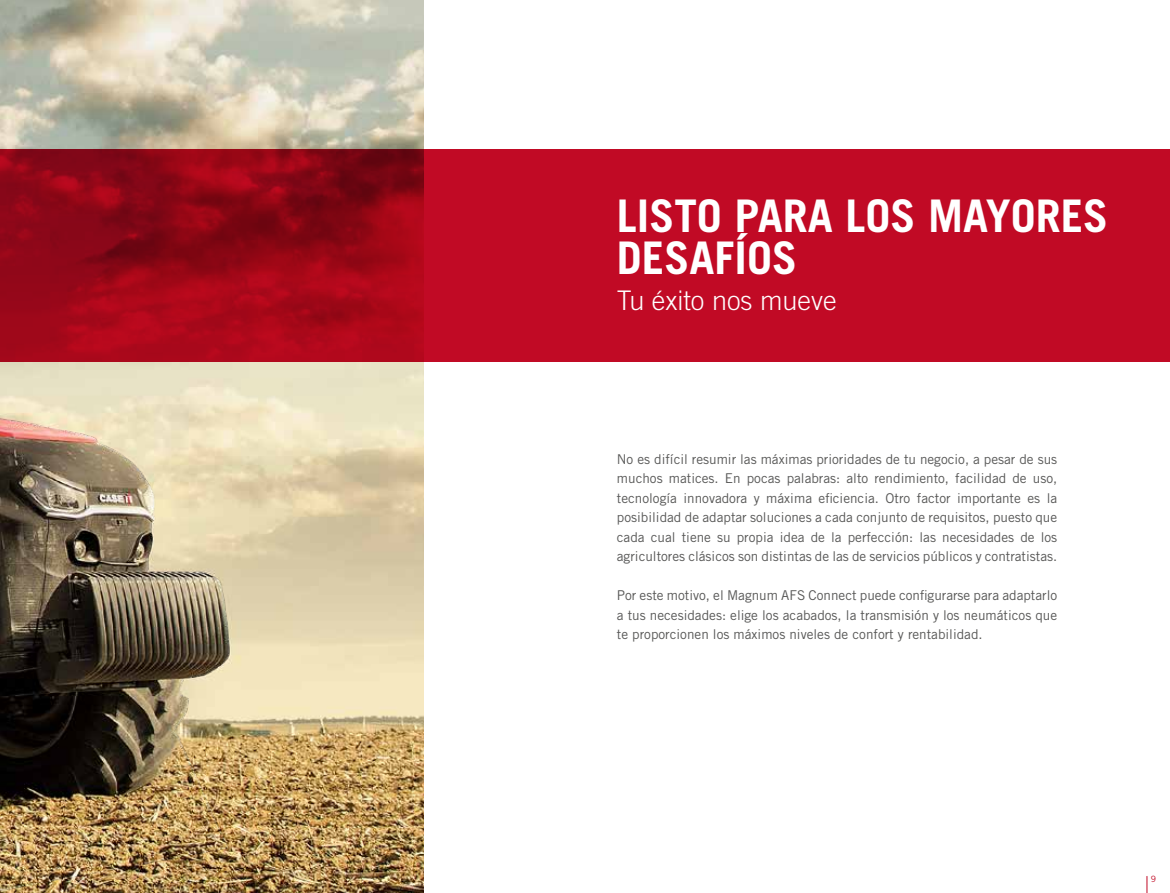
<style>
.page{position:relative;width:1170px;height:893px;background:#fff}
.page>*{position:absolute;margin:0;border:0;box-sizing:border-box;transform-origin:0 0}
.t1{font:700 45px/42px "Trade Gothic LT Pro";color:#fff}
.t2{font:300 27px "Trade Gothic LT Pro";color:#fff}
.t3{font:13.5px/19.5px "Trade Gothic LT Pro";color:#575756;text-align:justify}
.t4{font:8.7px "Trade Gothic LT Pro";color:#c10a25}
</style>
<div class="page">
<img style="left:0;top:0;width:423px;height:111px">
<div style="left:0;top:149px;width:1169px;height:212px;background:#c10a25"></div>
<img style="left:0;top:111px;width:423px;height:782px">
<svg style="left:1146px;top:876px;width:1px;height:17px"></svg>
<h1 class="t1" style="left:617px;top:195px;width:493px">LISTO PARA LOS MAYORES<br>DESAFÍOS</h1>
<h2 class="t2" style="left:617px;top:285px;width:221px">Tu éxito nos mueve</h2>
<p class="t3" style="left:617px;top:449px;width:442px">No es difícil resumir las máximas prioridades de tu negocio, a pesar de sus muchos matices. En pocas palabras: alto rendimiento, facilidad de uso, tecnología innovadora y máxima eficiencia. Otro factor importante es la posibilidad de adaptar soluciones a cada conjunto de requisitos, puesto que cada cual tiene su propia idea de la perfección: las necesidades de los agricultores clásicos son distintas de las de servicios públicos y contratistas.</p>
<p class="t3" style="left:617px;top:585px;width:442px">Por este motivo, el Magnum AFS Connect puede configurarse para adaptarlo a tus necesidades: elige los acabados, la transmisión y los neumáticos que te proporcionen los máximos niveles de confort y rentabilidad.</p>
<p class="t4" style="left:1150px;top:874px;width:7px">9</p>
</div>
